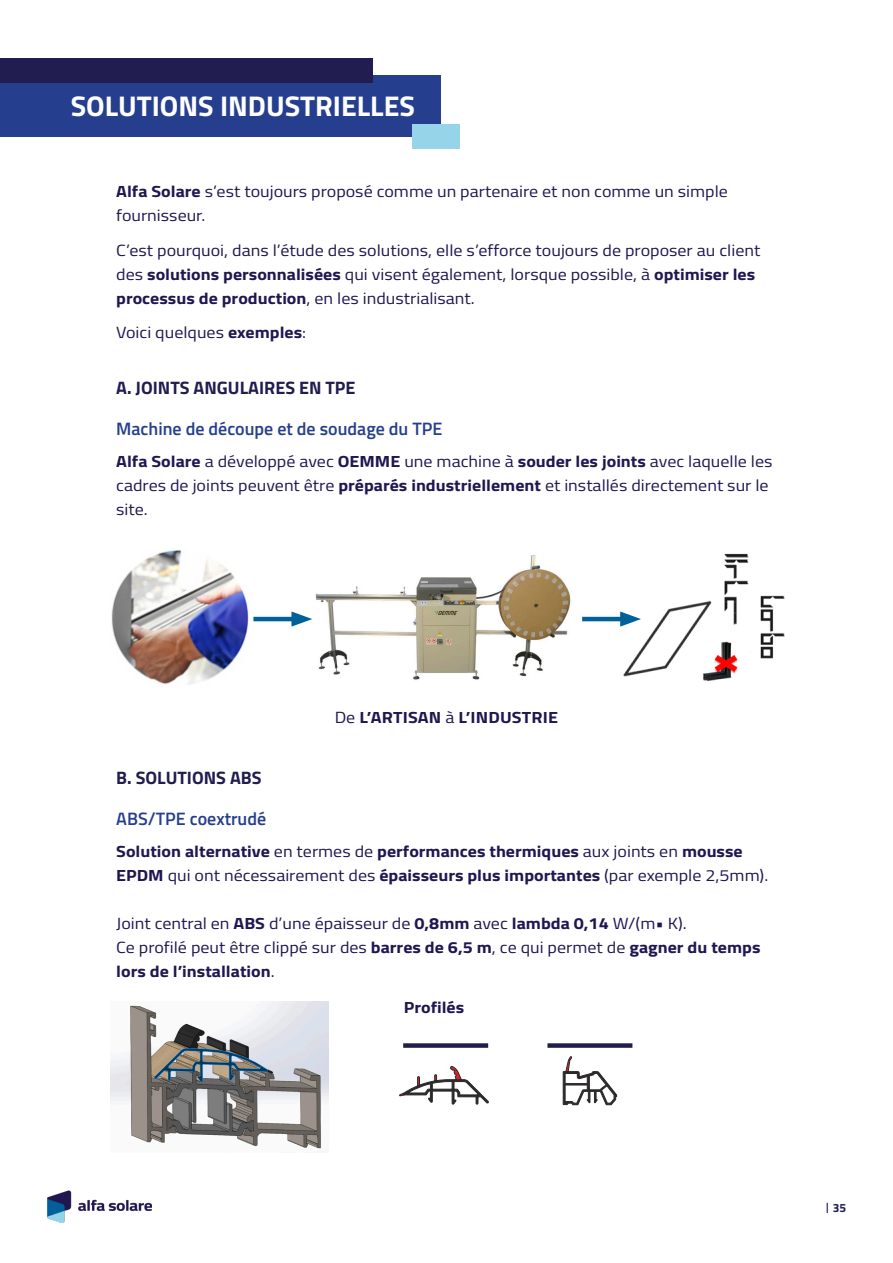
<style>
.page{position:relative;width:893px;height:1263px;background:#fff}
.page>*{position:absolute;margin:0;border:0;box-sizing:border-box;transform-origin:0 0}
.t1{font:700 28.5px "Titillium";color:#fff}
.t2{font:600 18px "Titillium";color:#253f8e}
.t3{font:700 18px "Titillium";color:#211d50}
.t4{font:16.2px/24px "Titillium";color:#201751;scale:1.11 1}
.t5{font:700 16.2px/24px "Titillium";color:#201751;scale:1.11 1}
.t6{font:700 12px "Titillium";color:#211d50}
.s1{font-weight:700}
.s2{font-weight:400}
</style>
<div class="page">
<img style="left:47px;top:1190px;width:105px;height:32px">
<div style="left:0;top:75px;width:441px;height:62px;background:#253f8e"></div>
<div style="left:0;top:58px;width:373px;height:25px;background:#211d50"></div>
<div style="left:413px;top:124px;width:47px;height:25px;background:#95d4e9"></div>
<img style="left:315px;top:555px;width:256px;height:125px">
<img style="left:111px;top:550px;width:138px;height:135px">
<img style="left:617px;top:553px;width:168px;height:128px">
<div style="left:628px;top:576px;width:29px;height:38px;background:#fff"></div>
<hr style="left:253px;top:617px;width:47px;height:4px;background:#006198">
<svg style="left:291px;top:611px;width:21px;height:16px"></svg>
<hr style="left:582px;top:617px;width:46px;height:4px;background:#006198">
<svg style="left:620px;top:611px;width:21px;height:16px"></svg>
<img style="left:111px;top:1001px;width:218px;height:148px">
<svg style="left:563px;top:1056px;width:54px;height:49px"></svg>
<svg style="left:399px;top:1066px;width:90px;height:39px"></svg>
<div style="left:403px;top:1043px;width:85px;height:5px;background:#211d50"></div>
<div style="left:547px;top:1043px;width:85px;height:5px;background:#211d50"></div>
<p class="t1" style="left:71px;top:85px;width:346px">SOLUTIONS INDUSTRIELLES</p>
<p class="t4" style="left:116px;top:179px;width:553px"><span class="s1">Alfa Solare</span> s’est toujours proposé comme un partenaire et non comme un simple fournisseur.</p>
<p class="t4" style="left:116px;top:237px;width:582px">C’est pourquoi, dans l’étude des solutions, elle s’efforce toujours de proposer au client des <span class="s1">solutions personnalisées</span> qui visent également, lorsque possible, à <span class="s1">optimiser les processus de production</span>, en les industrialisant.</p>
<p class="t4" style="left:116px;top:320px;width:173px">Voici quelques <span class="s1">exemples</span>:</p>
<p class="t3" style="left:116px;top:374px;width:241px">A. JOINTS ANGULAIRES EN TPE</p>
<p class="t2" style="left:116px;top:415px;width:328px">Machine de découpe et de soudage du TPE</p>
<p class="t4" style="left:116px;top:449px;width:593px"><span class="s1">Alfa Solare</span> a développé avec <span class="s1">OEMME</span> une machine à <span class="s1">souder les joints</span> avec laquelle les cadres de joints peuvent être <span class="s1">préparés industriellement</span> et installés directement sur le site.</p>
<p class="t3" style="left:116px;top:764px;width:147px">B. SOLUTIONS ABS</p>
<p class="t5" style="left:335px;top:704px;width:203px"><span class="s2">De</span> L’ARTISAN <span class="s2">à</span> L’INDUSTRIE</p>
<p class="t2" style="left:116px;top:805px;width:152px">ABS/TPE coextrudé</p>
<p class="t5" style="left:116px;top:838px;width:589px">Solution alternative <span class="s2">en termes de</span> performances thermiques <span class="s2">aux joints en</span> mousse<br>EPDM <span class="s2">qui ont nécessairement des</span> épaisseurs plus importantes <span class="s2">(par exemple 2,5mm).</span></p>
<p class="t4" style="left:116px;top:910px;width:515px">Joint central en <span class="s1">ABS</span> d’une épaisseur de <span class="s1">0,8mm</span> avec <span class="s1">lambda 0,14</span> W/(m• K).</p>
<p class="t5" style="left:116px;top:934px;width:582px"><span class="s2">Ce profilé peut être clippé sur des</span> barres de 6,5 m<span class="s2">, ce qui permet de</span> gagner du temps lors de l’installation<span class="s2">.</span></p>
<p class="t5" style="left:404px;top:995px;width:56px">Profilés</p>
<p class="t6" style="left:833px;top:1198px;width:15px">35</p>
</div>
